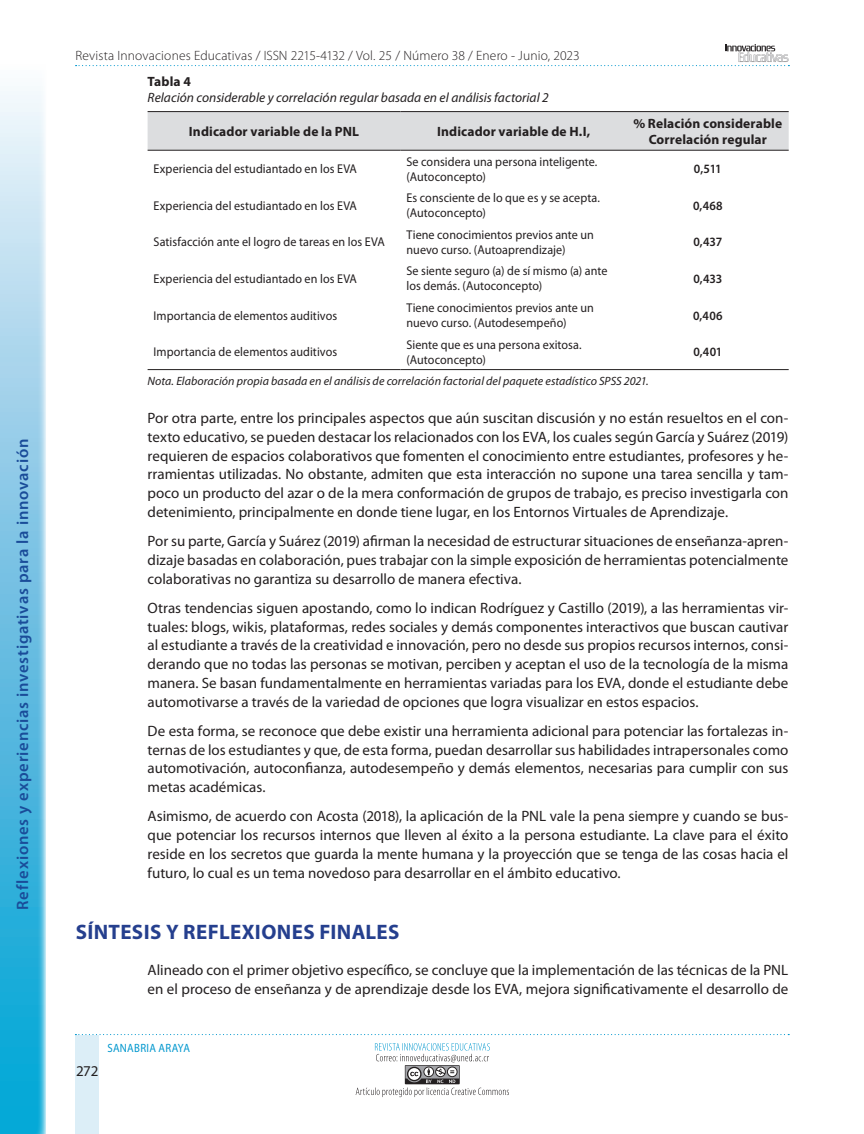
<style>
.page{position:relative;width:864px;height:1134px;background:#fff}
.page>*{position:absolute;margin:0;border:0;box-sizing:border-box;transform-origin:0 0}
.t1{font:700 21px "Myriad Pro";letter-spacing:.015em;color:#253f8e}
.t2{font:600 16.5px "Myriad Pro";letter-spacing:.045em;color:#1a4c99}
.t3{font:15px/18.8px "Myriad Pro";color:#231f20;text-align:justify}
.t4{font:700 13.5px/16.5px "Myriad Pro";letter-spacing:.01em;color:#231f20;text-align:center}
.t5{font:300 13.5px "Myriad Pro";letter-spacing:.01em;color:#231f20}
.t6{font:italic 13.5px "Myriad Pro";color:#231f20}
.t7{font:12.75px/15px "Myriad Pro";letter-spacing:.005em;color:#231f20;scale:.95 1}
.t8{font:600 12.75px "Myriad Pro";letter-spacing:-.01em;color:#231f20;scale:.95 1}
.t9{font:italic 12px "Myriad Pro";letter-spacing:.005em;color:#231f20}
.t10{font:12px "Myriad Pro";letter-spacing:.025em;color:#0097ce;scale:.9 1}
</style>
<div class="page">
<svg style="left:76px;top:44px;width:713px;height:22px"></svg>
<div style="left:76px;top:1035px;width:23px;height:99px;background:#dceef7"></div>
<svg style="left:75px;top:1034px;width:714px;height:1px"></svg>
<svg style="left:356px;top:1043px;width:153px;height:54px"></svg>
<svg style="left:0;top:91px;width:46px;height:1043px;background:#78c7e5"></svg>
<div style="left:148px;top:112px;width:641px;height:38px;background:#dcdddf"></div>
<hr style="left:148px;top:369px;width:253px;height:1px;background:#231f20">
<hr style="left:400px;top:369px;width:227px;height:1px;background:#231f20">
<hr style="left:627px;top:369px;width:162px;height:1px;background:#231f20">
<hr style="left:148px;top:111px;width:253px;height:1px;background:#231f20">
<hr style="left:400px;top:111px;width:227px;height:1px;background:#231f20">
<hr style="left:627px;top:111px;width:162px;height:1px;background:#231f20">
<hr style="left:148px;top:150px;width:253px;height:1px;background:#231f20">
<hr style="left:400px;top:150px;width:227px;height:1px;background:#231f20">
<hr style="left:627px;top:150px;width:162px;height:1px;background:#231f20">
<p class="t2" style="left:13px;top:910px;width:473px;rotate:-90deg">Reflexiones y experiencias investigativas para la innovación</p>
<p class="t5" style="left:76px;top:48px;width:506px">Revista Innovaciones Educativas / ISSN 2215-4132 / Vol. 25 / Número 38 / Enero - Junio, 2023</p>
<p class="t4" style="left:148px;top:73px;width:45px">Tabla 4</p>
<p class="t6" style="left:148px;top:90px;width:403px">Relación considerable y correlación regular basada en el análisis factorial 2</p>
<p class="t4" style="left:189px;top:123px;width:172px">Indicador variable de la PNL</p>
<p class="t4" style="left:437px;top:123px;width:155px">Indicador variable de H.I,</p>
<p class="t4" style="left:633px;top:115px;width:150px">% Relación considerable<br>Correlación regular</p>
<p class="t7" style="left:154px;top:162px;width:216px">Experiencia del estudiantado en los EVA</p>
<p class="t7" style="left:406px;top:154px;width:202px">Se considera una persona inteligente. (Autoconcepto)</p>
<p class="t8" style="left:694px;top:162px;width:31px">0,511</p>
<p class="t7" style="left:154px;top:198px;width:216px">Experiencia del estudiantado en los EVA</p>
<p class="t7" style="left:406px;top:191px;width:205px">Es consciente de lo que es y se acepta. (Autoconcepto)</p>
<p class="t8" style="left:693px;top:199px;width:33px">0,468</p>
<p class="t7" style="left:154px;top:235px;width:245px">Satisfacción ante el logro de tareas en los EVA</p>
<p class="t7" style="left:406px;top:227px;width:199px">Tiene conocimientos previos ante un nuevo curso. (Autoaprendizaje)</p>
<p class="t8" style="left:693px;top:235px;width:32px">0,437</p>
<p class="t7" style="left:154px;top:271px;width:216px">Experiencia del estudiantado en los EVA</p>
<p class="t7" style="left:406px;top:264px;width:213px">Se siente seguro (a) de sí mismo (a) ante los demás. (Autoconcepto)</p>
<p class="t8" style="left:693px;top:272px;width:32px">0,433</p>
<p class="t7" style="left:154px;top:308px;width:195px">Importancia de elementos auditivos</p>
<p class="t7" style="left:406px;top:301px;width:199px">Tiene conocimientos previos ante un nuevo curso. (Autodesempeño)</p>
<p class="t8" style="left:693px;top:308px;width:33px">0,406</p>
<p class="t7" style="left:154px;top:345px;width:195px">Importancia de elementos auditivos</p>
<p class="t7" style="left:406px;top:337px;width:186px">Siente que es una persona exitosa. (Autoconcepto)</p>
<p class="t8" style="left:693px;top:345px;width:32px">0,401</p>
<p class="t9" style="left:148px;top:374px;width:503px">Nota. Elaboración propia basada en el análisis de correlación factorial del paquete estadístico SPSS 2021.</p>
<p class="t3" style="left:148px;top:409px;width:642px">Por otra parte, entre los principales aspectos que aún suscitan discusión y no están resueltos en el con&shy;texto educativo, se pueden destacar los relacionados con los EVA, los cuales según García y Suárez (2019) requieren de espacios colaborativos que fomenten el conocimiento entre estudiantes, profesores y he&shy;rramientas utilizadas. No obstante, admiten que esta interacción no supone una tarea sencilla y tam&shy;poco un producto del azar o de la mera conformación de grupos de trabajo, es preciso investigarla con detenimiento, principalmente en donde tiene lugar, en los Entornos Virtuales de Aprendizaje.</p>
<p class="t3" style="left:148px;top:532px;width:642px">Por su parte, García y Suárez (2019) afirman la necesidad de estructurar situaciones de enseñanza-apren&shy;dizaje basadas en colaboración, pues trabajar con la simple exposición de herramientas potencialmente colaborativas no garantiza su desarrollo de manera efectiva.</p>
<p class="t3" style="left:148px;top:599px;width:642px">Otras tendencias siguen apostando, como lo indican Rodríguez y Castillo (2019), a las herramientas vir&shy;tuales: blogs, wikis, plataformas, redes sociales y demás componentes interactivos que buscan cautivar al estudiante a través de la creatividad e innovación, pero no desde sus propios recursos internos, consi&shy;derando que no todas las personas se motivan, perciben y aceptan el uso de la tecnología de la misma manera. Se basan fundamentalmente en herramientas variadas para los EVA, donde el estudiante debe automotivarse a través de la variedad de opciones que logra visualizar en estos espacios.</p>
<p class="t3" style="left:148px;top:722px;width:642px">De esta forma, se reconoce que debe existir una herramienta adicional para potenciar las fortalezas in&shy;ternas de los estudiantes y que, de esta forma, puedan desarrollar sus habilidades intrapersonales como automotivación, autoconfianza, autodesempeño y demás elementos, necesarias para cumplir con sus metas académicas.</p>
<p class="t3" style="left:148px;top:807px;width:642px">Asimismo, de acuerdo con Acosta (2018), la aplicación de la PNL vale la pena siempre y cuando se bus&shy;que potenciar los recursos internos que lleven al éxito a la persona estudiante. La clave para el éxito reside en los secretos que guarda la mente humana y la proyección que se tenga de las cosas hacia el futuro, lo cual es un tema novedoso para desarrollar en el ámbito educativo.</p>
<h1 class="t1" style="left:76px;top:920px;width:325px">SÍNTESIS Y REFLEXIONES FINALES</h1>
<p class="t3" style="left:148px;top:961px;width:642px">Alineado con el primer objetivo específico, se concluye que la implementación de las técnicas de la PNL en el proceso de enseñanza y de aprendizaje desde los EVA, mejora significativamente el desarrollo de</p>
<p class="t3" style="left:76px;top:1062px;width:24px">272</p>
<p class="t10" style="left:108px;top:1041px;width:93px">SANABRIA ARAYA</p>
</div>
